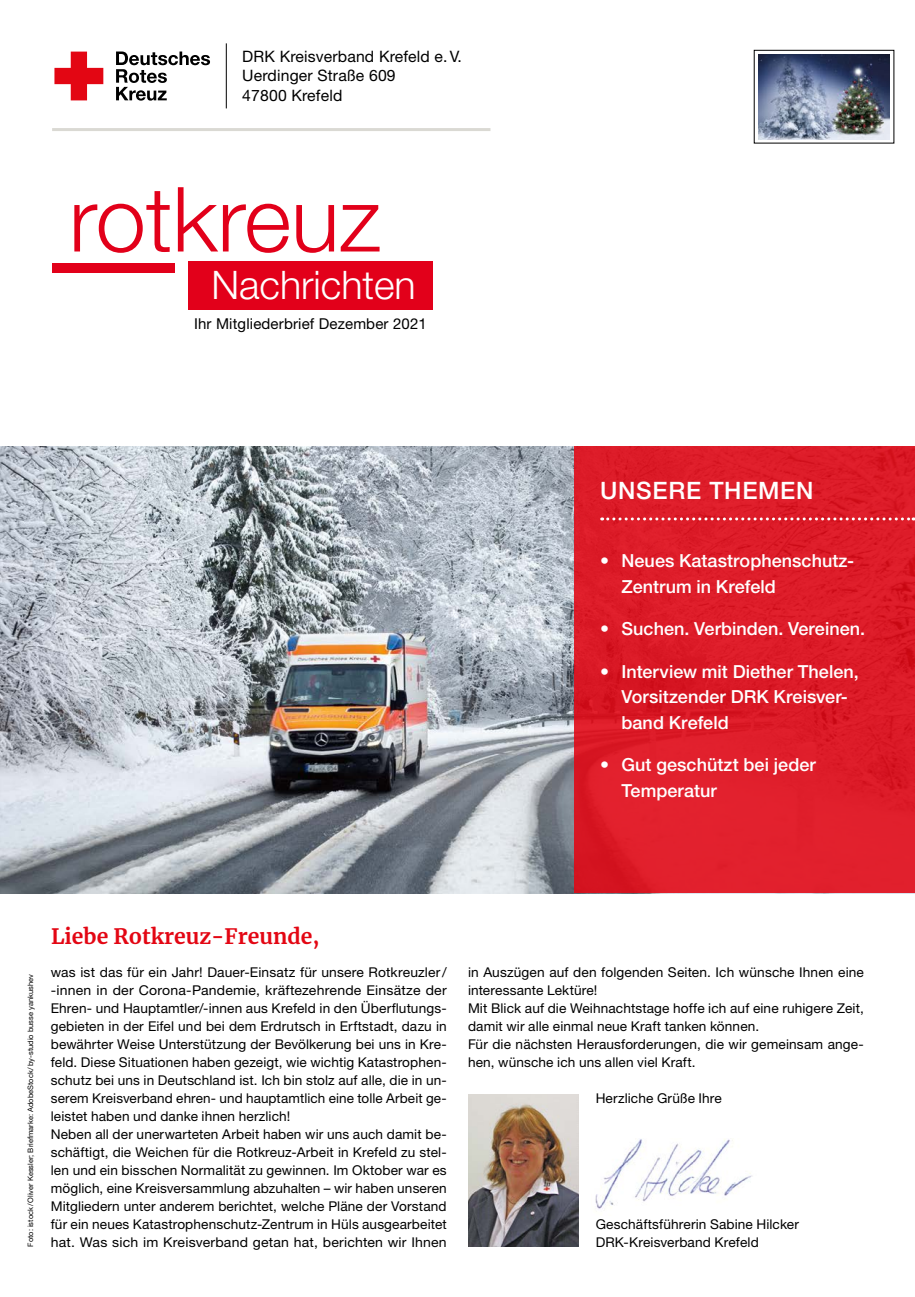
<style>
.page{position:relative;width:915px;height:1297px;background:#fff}
.page>*{position:absolute;margin:0;border:0;box-sizing:border-box;transform-origin:0 0}
.t1{font:300 90px "Helvetica Neue LT Std";color:#e2001a}
.t2{font:300 39.3px "Helvetica Neue LT Pro";color:#fff}
.t3{font:500 24px "Helvetica Neue LT Pro";letter-spacing:.03em;color:#fff}
.t4{font:700 21px "Merriweather";color:#e30613}
.t5{font:500 18px/25.5px "Helvetica Neue LT Pro";color:#fff}
.t6{font:15.75px "Helvetica Neue LT Pro";letter-spacing:.01em;color:#000}
.t7{font:15px "Helvetica Neue LT Pro";letter-spacing:.01em;color:#000}
.MGB_Copy{font:13.5px/18px "Helvetica Neue LT Pro";letter-spacing:.01em;color:#000}
.MGB_Fotocredits{font:7.5px "Helvetica Neue LT Pro";color:#000}
</style>
<div class="page">
<img style="left:0;top:446px;width:574px;height:447px">
<div style="left:574px;top:446px;width:340px;height:447px;background:#de1d2a"></div>
<svg style="left:601px;top:517px;width:312px;height:3px"></svg>
<svg style="left:54px;top:52px;width:49px;height:48px"></svg>
<svg style="left:116px;top:52px;width:94px;height:49px"></svg>
<hr style="left:52px;top:128px;width:438px;height:3px;background:#dad9d3">
<hr style="left:226px;top:43px;width:1px;height:65px;background:#000">
<div style="left:188px;top:261px;width:244px;height:49px;background:#e2001a"></div>
<div style="left:52px;top:263px;width:122px;height:9px;background:#e2001a"></div>
<div style="left:753px;top:50px;width:140px;height:93px;border:1px solid #000"></div>
<img style="left:758px;top:54px;width:131px;height:85px">
<img style="left:595px;top:1139px;width:157px;height:70px">
<img style="left:468px;top:1094px;width:110px;height:153px">
<p class="t6" style="left:242px;top:47px;width:221px">DRK Kreisverband Krefeld e.V.</p>
<p class="t6" style="left:242px;top:66px;width:155px">Uerdinger Straße 609</p>
<p class="t6" style="left:242px;top:85px;width:101px">47800 Krefeld</p>
<p class="t1" style="left:69px;top:164px;width:313px">rotkreuz</p>
<p class="t2" style="left:211px;top:261px;width:206px">Nachrichten</p>
<p class="t7" style="left:194px;top:314px;width:234px">Ihr Mitgliederbrief Dezember 2021</p>
<p class="t3" style="left:600px;top:476px;width:215px">UNSERE THEMEN</p>
<p class="t5" style="left:621px;top:548px;width:234px;text-indent:-21px">• Neues Katastrophenschutz-<br>Zentrum in Krefeld</p>
<p class="t5" style="left:600px;top:616px;width:266px">• Suchen. Verbinden. Vereinen.</p>
<p class="t5" style="left:621px;top:658px;width:239px;text-indent:-21px">• Interview mit Diether Thelen,<br>Vorsitzender DRK Kreisver&shy;band Krefeld</p>
<p class="t5" style="left:621px;top:752px;width:196px;text-indent:-21px">• Gut geschützt bei jeder<br>Temperatur</p>
<p class="MGB_Fotocredits" style="left:26px;top:1247px;width:274px;rotate:-90deg">Foto: istock/Oliver Kessler; Briefmarke: AdobeStock/by-studio busse yankushev</p>
<p class="t4" style="left:51px;top:922px;width:270px">Liebe Rotkreuz-Freunde,</p>
<p class="MGB_Copy" style="left:51px;top:962px;width:397px;text-align:justify">was ist das für ein Jahr! Dauer-Einsatz für unsere Rotkreuzler/ -innen in der Corona-Pandemie, kräftezehrende Einsätze der Ehren- und Hauptamtler/-innen aus Krefeld in den Überflutungs&shy;gebieten in der Eifel und bei dem Erdrutsch in Erftstadt, dazu in bewährter Weise Unterstützung der Bevölkerung bei uns in Kre&shy;feld. Diese Situationen haben gezeigt, wie wichtig Katastrophen&shy;schutz bei uns in Deutschland ist. Ich bin stolz auf alle, die in un&shy;serem Kreisverband ehren- und hauptamtlich eine tolle Arbeit ge&shy;leistet haben und danke ihnen herzlich!</p>
<p class="MGB_Copy" style="left:51px;top:1124px;width:397px;text-align:justify">Neben all der unerwarteten Arbeit haben wir uns auch damit be&shy;schäftigt, die Weichen für die Rotkreuz-Arbeit in Krefeld zu stel&shy;len und ein bisschen Normalität zu gewinnen. Im Oktober war es möglich, eine Kreisversammlung abzuhalten – wir haben unseren Mitgliedern unter anderem berichtet, welche Pläne der Vorstand für ein neues Katastrophenschutz-Zentrum in Hüls ausgearbeitet hat. Was sich im Kreisverband getan hat, berichten wir Ihnen</p>
<p class="MGB_Copy" style="left:468px;top:962px;width:397px">in Auszügen auf den folgenden Seiten. Ich wünsche Ihnen eine interessante Lektüre!</p>
<p class="MGB_Copy" style="left:468px;top:998px;width:397px">Mit Blick auf die Weihnachtstage hoffe ich auf eine ruhigere Zeit, damit wir alle einmal neue Kraft tanken können.</p>
<p class="MGB_Copy" style="left:468px;top:1034px;width:397px">Für die nächsten Herausforderungen, die wir gemeinsam ange&shy;hen, wünsche ich uns allen viel Kraft.</p>
<p class="MGB_Copy" style="left:595px;top:1088px;width:128px">Herzliche Grüße Ihre</p>
<p class="MGB_Copy" style="left:595px;top:1214px;width:205px">Geschäftsführerin Sabine Hilcker</p>
<p class="MGB_Copy" style="left:595px;top:1232px;width:164px">DRK-Kreisverband Krefeld</p>
</div>
